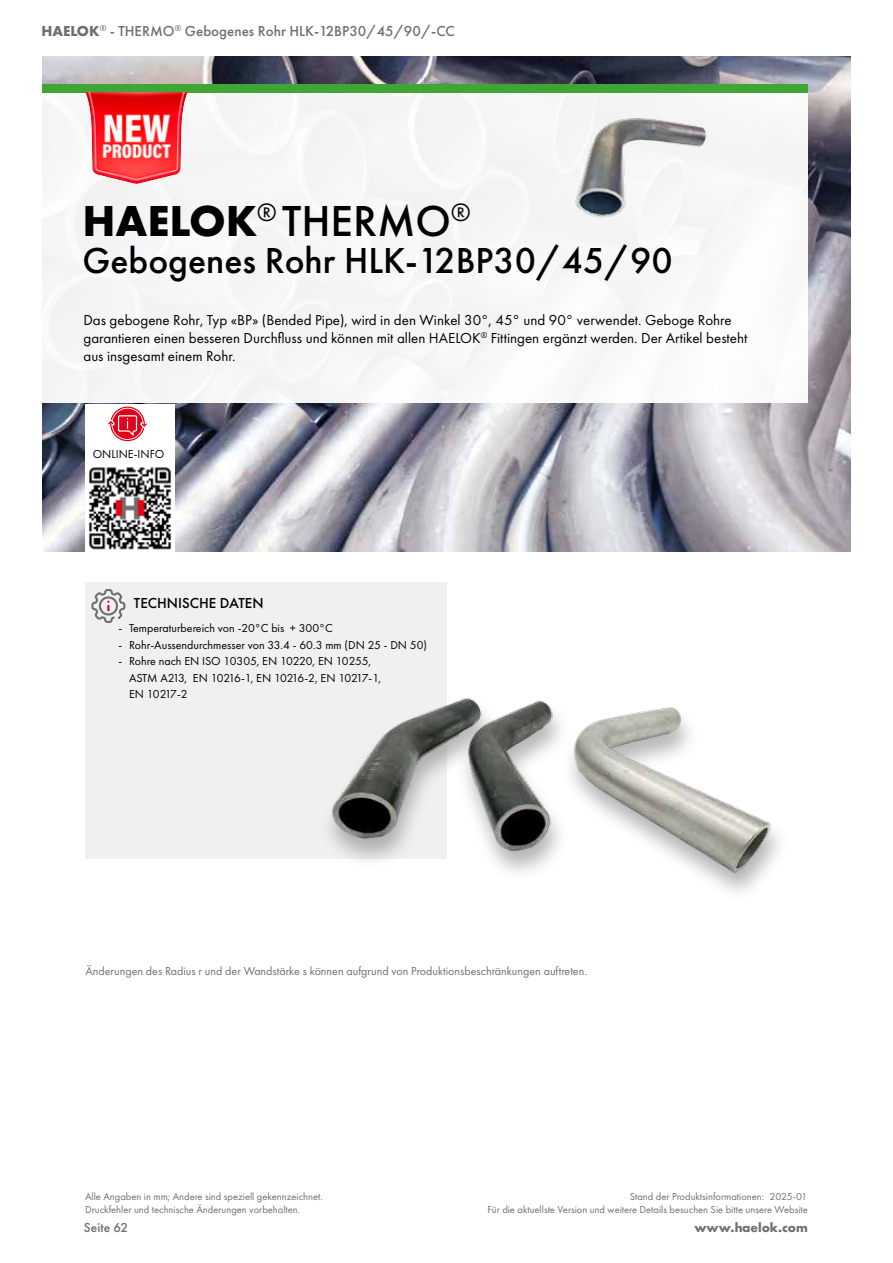
<style>
.page{position:relative;width:893px;height:1263px;background:#fff}
.page>*{position:absolute;margin:0;border:0;box-sizing:border-box;transform-origin:0 0}
.t1{font:700 45px "Futura PT";color:#000}
.t2{font:500 37.5px "Futura PT";color:#000}
.t3{font:15px/18px "Futura PT";color:#000}
.t4{font:500 15px "Futura PT";color:#706f6f}
.t5{font:500 15px "Futura PT";color:#000}
.t6{font:700 13.5px "Futura PT";color:#706f6f}
.t7{font:500 13.5px "Futura PT";color:#706f6f}
.t8{font:12px/16.5px "Futura PT";color:#000}
.t9{font:12px "Futura PT";color:#706f6f}
.t10{font:10.5px "Futura PT";color:#706f6f}
.s1{font-weight:700}
.s2{font-weight:500}
</style>
<div class="page">
<img style="left:43px;top:56px;width:807px;height:496px">
<div style="left:40px;top:84px;width:768px;height:319px;background:#f6f6f7"></div>
<div style="left:43px;top:84px;width:765px;height:9px;background:#3fa535"></div>
<img style="left:85px;top:93px;width:102px;height:91px">
<div style="left:85px;top:405px;width:89px;height:148px;background:#fff"></div>
<img style="left:89px;top:467px;width:83px;height:83px">
<svg style="left:108px;top:407px;width:39px;height:34px"></svg>
<div style="left:85px;top:583px;width:361px;height:276px;background:#f0f0f0"></div>
<svg style="left:91px;top:589px;width:34px;height:34px"></svg>
<img style="left:329px;top:665px;width:450px;height:228px">
<img style="left:575px;top:99px;width:265px;height:170px">
<p class="t4" style="left:41px;top:22px;width:415px"><span class="s1">HAELOK</span><sup>®</sup> - THERMO<sup>®</sup> Gebogenes Rohr HLK-12BP30/45/90/-CC</p>
<h1 class="t1" style="left:82px;top:192px;width:390px">HAELOK<sup>®</sup> <span class="s2">THERMO</span><sup>®</sup></h1>
<h2 class="t2" style="left:82px;top:238px;width:592px">Gebogenes Rohr HLK-12BP30/45/90</h2>
<p class="t3" style="left:83px;top:311px;width:665px">Das gebogene Rohr, Typ «BP» (Bended Pipe), wird in den Winkel 30°, 45° und 90° verwendet. Geboge Rohre garantieren einen besseren Durchfluss und können mit allen HAELOK<sup>®</sup> Fittingen ergänzt werden. Der Artikel besteht aus insgesamt einem Rohr.</p>
<p class="t8" style="left:93px;top:446px;width:73px">ONLINE-INFO</p>
<p class="t5" style="left:134px;top:594px;width:131px">TECHNISCHE DATEN</p>
<p class="t8" style="left:118px;top:620px;width:216px">- Temperaturbereich von -20°C bis + 300°C</p>
<p class="t8" style="left:118px;top:637px;width:310px">- Rohr-Aussendurchmesser von 33.4 - 60.3 mm (DN 25 - DN 50)</p>
<p class="t8" style="left:129px;top:653px;width:253px;text-indent:-11px">- Rohre nach EN ISO 10305, EN 10220, EN 10255,<br>ASTM A213, EN 10216-1, EN 10216-2, EN 10217-1,<br>EN 10217-2</p>
<p class="t9" style="left:85px;top:964px;width:503px">Änderungen des Radius r und der Wandstärke s können aufgrund von Produktionsbeschränkungen auftreten.</p>
<p class="t10" style="left:85px;top:1190px;width:239px">Alle Angaben in mm; Andere sind speziell gekennzeichnet.</p>
<p class="t10" style="left:630px;top:1190px;width:136px">Stand der Produktsinformationen:</p>
<p class="t10" style="left:85px;top:1203px;width:217px">Druckfehler und technische Änderungen vorbehalten.</p>
<p class="t10" style="left:488px;top:1203px;width:322px">Für die aktuellste Version und weitere Details besuchen Sie bitte unsere Website</p>
<p class="t10" style="left:770px;top:1190px;width:39px">2025-01</p>
<p class="t7" style="left:84px;top:1219px;width:46px">Seite 62</p>
<p class="t6" style="left:694px;top:1218px;width:115px">www.haelok.com</p>
</div>
